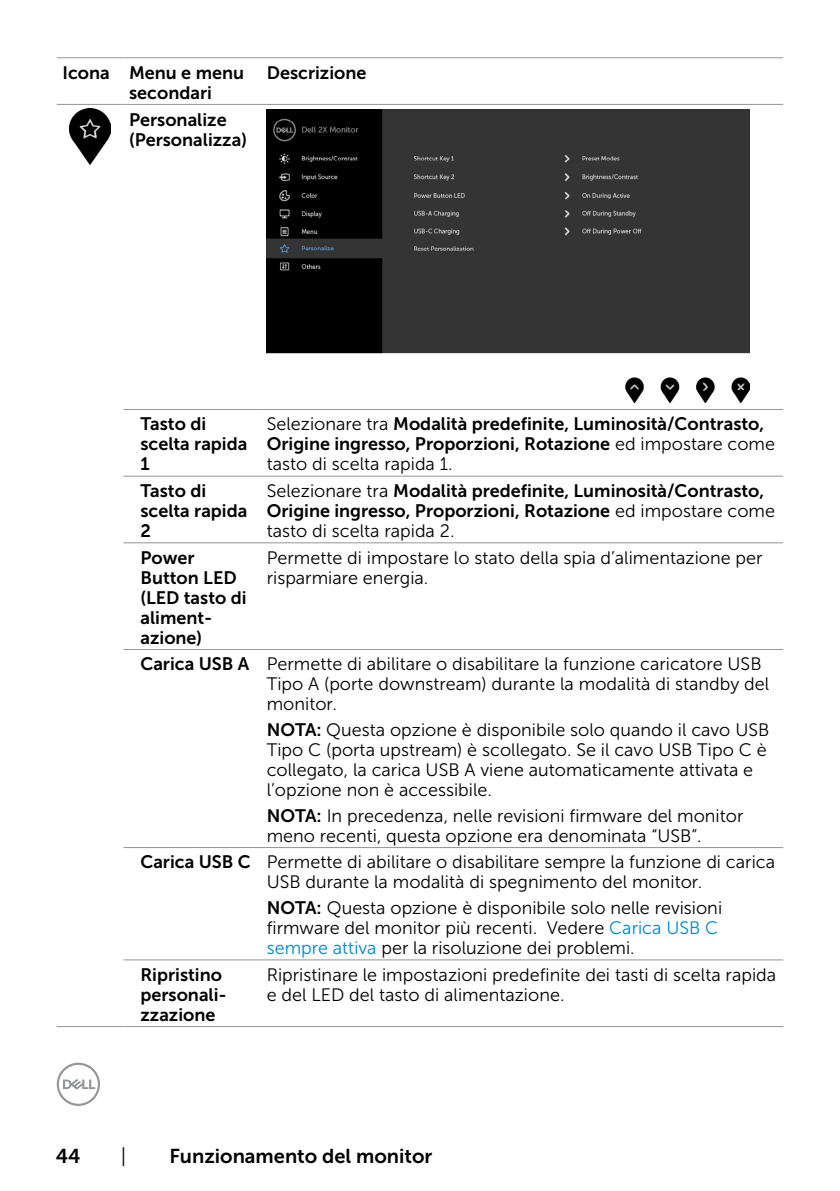
<style>
.page{position:relative;width:840px;height:1191px;background:#fff}
.page>*{position:absolute;margin:0;border:0;box-sizing:border-box;transform-origin:0 0}
.t1{font:20px "Museo Sans For Dell 700";color:#000}
.t2{font:20px "Museo Sans For Dell 300";color:#000}
.t3{font:18px/20px "Museo Sans For Dell 300";color:#000}
.t4{font:18px/20px "Museo Sans For Dell 700";color:#000}
.s1{font-family:"Museo Sans For Dell 300"}
.s2{font-family:"Museo Sans For Dell 700"}
.s3{color:#0087cb}
</style>
<div class="page">
<svg style="left:57px;top:1062px;width:43px;height:44px"></svg>
<hr style="left:57px;top:104px;width:66px;height:1px;background:#939598">
<hr style="left:123px;top:104px;width:138px;height:1px;background:#939598">
<hr style="left:261px;top:104px;width:521px;height:1px;background:#939598">
<hr style="left:123px;top:1026px;width:138px;height:1px;background:#939598">
<hr style="left:261px;top:1026px;width:521px;height:1px;background:#939598">
<hr style="left:57px;top:57px;width:66px;height:1px;background:#939598">
<hr style="left:123px;top:57px;width:138px;height:1px;background:#939598">
<hr style="left:261px;top:57px;width:521px;height:1px;background:#939598">
<hr style="left:123px;top:542px;width:138px;height:1px;background:#939598">
<hr style="left:261px;top:542px;width:521px;height:1px;background:#939598">
<hr style="left:123px;top:649px;width:138px;height:1px;background:#939598">
<hr style="left:261px;top:649px;width:521px;height:1px;background:#939598">
<hr style="left:123px;top:409px;width:138px;height:1px;background:#939598">
<hr style="left:261px;top:409px;width:521px;height:1px;background:#939598">
<hr style="left:123px;top:476px;width:138px;height:1px;background:#939598">
<hr style="left:261px;top:476px;width:521px;height:1px;background:#939598">
<hr style="left:123px;top:847px;width:138px;height:1px;background:#939598">
<hr style="left:261px;top:847px;width:521px;height:1px;background:#939598">
<hr style="left:123px;top:959px;width:138px;height:1px;background:#939598">
<hr style="left:261px;top:959px;width:521px;height:1px;background:#939598">
<hr style="left:57px;top:1026px;width:66px;height:1px;background:#939598">
<img style="left:70px;top:109px;width:40px;height:56px">
<img style="left:266px;top:109px;width:482px;height:294px">
<p class="t4" style="left:129px;top:62px;width:116px;text-indent:-67px">Icona Menu e menu secondari</p>
<p class="t4" style="left:266px;top:62px;width:101px">Descrizione</p>
<p class="t4" style="left:129px;top:110px;width:119px">Personalize (Personalizza)</p>
<p class="t4" style="left:140px;top:414px;width:108px">Tasto di scelta rapida<br>1</p>
<p class="t4" style="left:266px;top:414px;width:509px"><span class="s1">Selezionare tra</span> Modalità predefinite, Luminosità/Contrasto,<br>Origine ingresso, Proporzioni, Rotazione <span class="s1">ed impostare come</span></p>
<p class="t3" style="left:266px;top:454px;width:187px">tasto di scelta rapida 1.</p>
<p class="t4" style="left:140px;top:481px;width:108px">Tasto di scelta rapida<br>2</p>
<p class="t4" style="left:266px;top:481px;width:509px"><span class="s1">Selezionare tra</span> Modalità predefinite, Luminosità/Contrasto,<br>Origine ingresso, Proporzioni, Rotazione <span class="s1">ed impostare come</span></p>
<p class="t3" style="left:266px;top:521px;width:189px">tasto di scelta rapida 2.</p>
<p class="t4" style="left:140px;top:547px;width:108px">Power<br>Button LED (LED tasto di aliment&shy;azione)</p>
<p class="t3" style="left:266px;top:548px;width:497px">Permette di impostare lo stato della spia d’alimentazione per risparmiare energia.</p>
<p class="t3" style="left:266px;top:654px;width:503px;text-indent:-126px"><span class="s2">Carica USB A</span> Permette di abilitare o disabilitare la funzione caricatore USB<br>Tipo A (porte downstream) durante la modalità di standby del monitor.</p>
<p class="t3" style="left:266px;top:720px;width:504px"><span class="s2">NOTA:</span> Questa opzione è disponibile solo quando il cavo USB Tipo C (porta upstream) è scollegato. Se il cavo USB Tipo C è collegato, la carica USB A viene automaticamente attivata e l’opzione non è accessibile.</p>
<p class="t3" style="left:266px;top:805px;width:478px"><span class="s2">NOTA:</span> In precedenza, nelle revisioni firmware del monitor meno recenti, questa opzione era denominata “USB”.</p>
<p class="t3" style="left:266px;top:852px;width:509px;text-indent:-126px"><span class="s2">Carica USB C</span> Permette di abilitare o disabilitare sempre la funzione di carica<br>USB durante la modalità di spegnimento del monitor.</p>
<p class="t3" style="left:266px;top:898px;width:456px"><span class="s2">NOTA:</span> Questa opzione è disponibile solo nelle revisioni firmware del monitor più recenti. Vedere <span class="s3">Carica USB C sempre attiva</span> per la risoluzione dei problemi.</p>
<p class="t4" style="left:140px;top:964px;width:88px">Ripristino personali&shy;zzazione</p>
<p class="t3" style="left:266px;top:964px;width:510px">Ripristinare le impostazioni predefinite dei tasti di scelta rapida e del LED del tasto di alimentazione.</p>
<p class="t1" style="left:56px;top:1144px;width:26px">44</p>
<p class="t2" style="left:121px;top:1145px;width:7px">|</p>
<p class="t1" style="left:169px;top:1144px;width:264px">Funzionamento del monitor</p>
</div>
